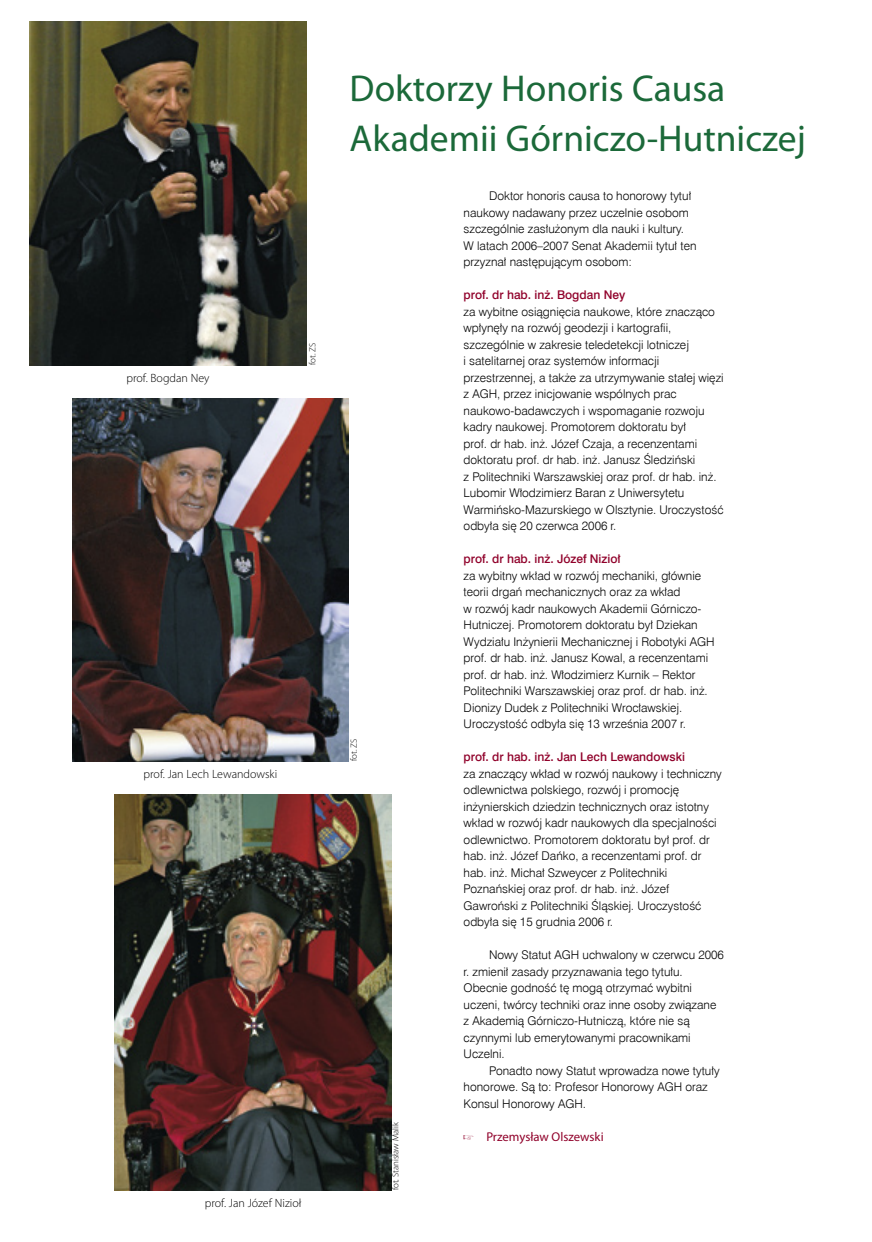
<style>
.page{position:relative;width:872px;height:1242px;background:#fff}
.page>*{position:absolute;margin:0;border:0;box-sizing:border-box;transform-origin:0 0}
.t1{font:37.5px/49.5px "Myriad Pro";color:#1b6939}
.t2{font:12.75px "Myriad Pro";color:#90002a}
.t3{font:12px/16.5px "Swis 721 Lt EU";color:#000}
.t4{font:12px "Swis 721 Md EU";color:#90002a}
.t5{font:300 12px "Myriad Pro";color:#000}
.t6{font:300 9px "Myriad Pro";color:#000}
</style>
<div class="page">
<img style="left:72px;top:398px;width:277px;height:363px">
<img style="left:30px;top:21px;width:276px;height:344px">
<img style="left:115px;top:794px;width:276px;height:396px">
<p class="t5" style="left:126px;top:370px;width:85px">prof. Bogdan Ney</p>
<p class="t6" style="left:307px;top:365px;width:24px;rotate:-90deg">fot. ZS</p>
<p class="t5" style="left:144px;top:766px;width:135px">prof. Jan Lech Lewandowski</p>
<p class="t5" style="left:205px;top:1195px;width:98px">prof. Jan Józef Nizioł</p>
<h1 class="t1" style="left:349px;top:63px;width:458px">Doktorzy Honoris Causa<br>Akademii Górniczo-Hutniczej</h1>
<p class="t6" style="left:348px;top:761px;width:24px;rotate:-90deg">fot. ZS</p>
<p class="t6" style="left:390px;top:1190px;width:69px;rotate:-90deg">fot. Stanisław Malik</p>
<p class="t3" style="left:463px;top:188px;width:234px;text-indent:26px">Doktor honoris causa to honorowy tytuł naukowy nadawany przez uczelnie osobom szczególnie zasłużonym dla nauki i kultury.<br>W latach 2006–2007 Senat Akademii tytuł ten przyznał następującym osobom:</p>
<p class="t4" style="left:463px;top:287px;width:163px">prof. dr hab. inż. Bogdan Ney</p>
<p class="t3" style="left:463px;top:303px;width:261px">za wybitne osiągnięcia naukowe, które znacząco wpłynęły na rozwój geodezji i kartografii, szczególnie w zakresie teledetekcji lotniczej<br>i satelitarnej oraz systemów informacji przestrzennej, a także za utrzymywanie stałej więzi z AGH, przez inicjowanie wspólnych prac naukowo-badawczych i wspomaganie rozwoju kadry naukowej. Promotorem doktoratu był<br>prof. dr hab. inż. Józef Czaja, a recenzentami doktoratu prof. dr hab. inż. Janusz Śledziński<br>z Politechniki Warszawskiej oraz prof. dr hab. inż.<br>Lubomir Włodzimierz Baran z Uniwersytetu Warmińsko-Mazurskiego w Olsztynie. Uroczystość odbyła się 20 czerwca 2006 r.</p>
<p class="t4" style="left:463px;top:551px;width:159px">prof. dr hab. inż. Józef Nizioł</p>
<p class="t3" style="left:463px;top:567px;width:252px">za wybitny wkład w rozwój mechaniki, głównie teorii drgań mechanicznych oraz za wkład<br>w rozwój kadr naukowych Akademii Górniczo-Hutniczej. Promotorem doktoratu był Dziekan Wydziału Inżynierii Mechanicznej i Robotyki AGH prof. dr hab. inż. Janusz Kowal, a recenzentami prof. dr hab. inż. Włodzimierz Kurnik – Rektor Politechniki Warszawskiej oraz prof. dr hab. inż.<br>Dionizy Dudek z Politechniki Wrocławskiej.<br>Uroczystość odbyła się 13 września 2007 r.</p>
<p class="t4" style="left:463px;top:749px;width:223px">prof. dr hab. inż. Jan Lech Lewandowski</p>
<p class="t3" style="left:463px;top:765px;width:260px">za znaczący wkład w rozwój naukowy i techniczny odlewnictwa polskiego, rozwój i promocję inżynierskich dziedzin technicznych oraz istotny wkład w rozwój kadr naukowych dla specjalności odlewnictwo. Promotorem doktoratu był prof. dr hab. inż. Józef Dańko, a recenzentami prof. dr hab. inż. Michał Szweycer z Politechniki Poznańskiej oraz prof. dr hab. inż. Józef Gawroński z Politechniki Śląskiej. Uroczystość odbyła się 15 grudnia 2006 r.</p>
<p class="t3" style="left:463px;top:947px;width:262px;text-indent:26px">Nowy Statut AGH uchwalony w czerwcu 2006 r. zmienił zasady przyznawania tego tytułu.<br>Obecnie godność tę mogą otrzymać wybitni uczeni, twórcy techniki oraz inne osoby związane z Akademią Górniczo-Hutniczą, które nie są czynnymi lub emerytowanymi pracownikami Uczelni.</p>
<p class="t3" style="left:463px;top:1062px;width:257px;text-indent:26px">Ponadto nowy Statut wprowadza nowe tytuły honorowe. Są to: Profesor Honorowy AGH oraz<br>Konsul Honorowy AGH.</p>
<p class="t2" style="left:486px;top:1128px;width:119px">Przemysław Olszewski</p>
</div>
